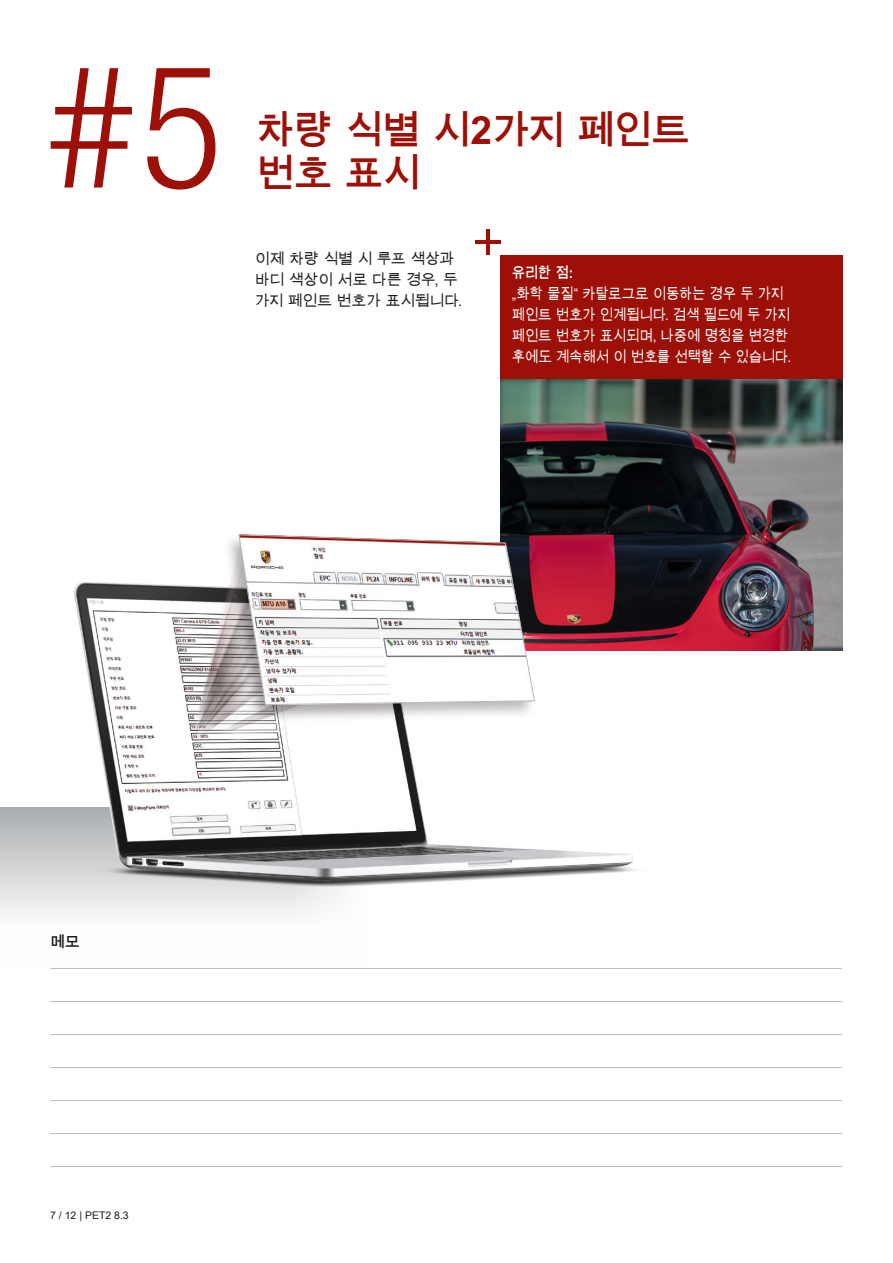
<style>
.page{position:relative;width:893px;height:1263px;background:#fff}
.page>*{position:absolute;margin:0;border:0;box-sizing:border-box;transform-origin:0 0}
.t1{font:300 condensed 171.45px "Helvetica Neue";color:#9c1007}
.t2{font:700 39px/43px "Arial Unicode MS";letter-spacing:-.04em;color:#9c1007}
.t3{font:15px/21px "Arial Unicode MS";letter-spacing:-.02em;color:#fff;scale:.9 1}
.t4{font:15px/21px "Arial Unicode MS";letter-spacing:-.02em;color:#1d1d1b}
.t5{font:700 15px "Arial Unicode MS";color:#fff;scale:.9 1}
.t6{font:700 15px "Arial Unicode MS";color:#1d1d1b}
.t7{font:10.5px "Arial Unicode MS";color:#1d1d1b}
</style>
<div class="page">
<div style="left:0;top:807px;width:415px;height:160px;background:linear-gradient(to bottom,#aeb1b3,#fff)"></div>
<div style="left:294px;top:796px;width:152px;height:172px;background:#fff"></div>
<img style="left:500px;top:378px;width:343px;height:273px">
<div style="left:500px;top:255px;width:343px;height:123px;background:#9c1007"></div>
<hr style="left:486px;top:230px;width:4px;height:25px;background:#9c1007">
<hr style="left:475px;top:241px;width:25px;height:3px;background:#9c1007">
<img style="left:47px;top:516px;width:623px;height:401px">
<hr style="left:50px;top:968px;width:792px;height:1px;background:#b8bcbf">
<hr style="left:50px;top:1001px;width:792px;height:1px;background:#b8bcbf">
<hr style="left:50px;top:1034px;width:792px;height:1px;background:#b8bcbf">
<hr style="left:50px;top:1067px;width:792px;height:1px;background:#b8bcbf">
<hr style="left:50px;top:1100px;width:792px;height:1px;background:#b8bcbf">
<hr style="left:50px;top:1133px;width:792px;height:1px;background:#b8bcbf">
<hr style="left:50px;top:1166px;width:792px;height:1px;background:#b8bcbf">
<svg style="left:238px;top:534px;width:297px;height:171px"></svg>
<h1 class="t1" style="left:50px;top:29px;width:174px">#5</h1>
<h2 class="t2" style="left:256px;top:110px;width:436px">차량 식별 시2가지 페인트 번호 표시</h2>
<p class="t4" style="left:255px;top:248px;width:209px">이제 차량 식별 시 루프 색상과 바디 색상이 서로 다른 경우, 두 가지 페인트 번호가 표시됩니다.</p>
<p class="t5" style="left:512px;top:262px;width:70px">유리한 점:</p>
<p class="t3" style="left:512px;top:283px;width:312px">„화학 물질“ 카탈로그로 이동하는 경우 두 가지 페인트 번호가 인계됩니다. 검색 필드에 두 가지 페인트 번호가 표시되며, 나중에 명칭을 변경한 후에도 계속해서 이 번호를 선택할 수 있습니다.</p>
<p class="t6" style="left:50px;top:931px;width:31px">메모</p>
<p class="t7" style="left:50px;top:1208px;width:80px">7 / 12 | PET2 8.3</p>
</div>
